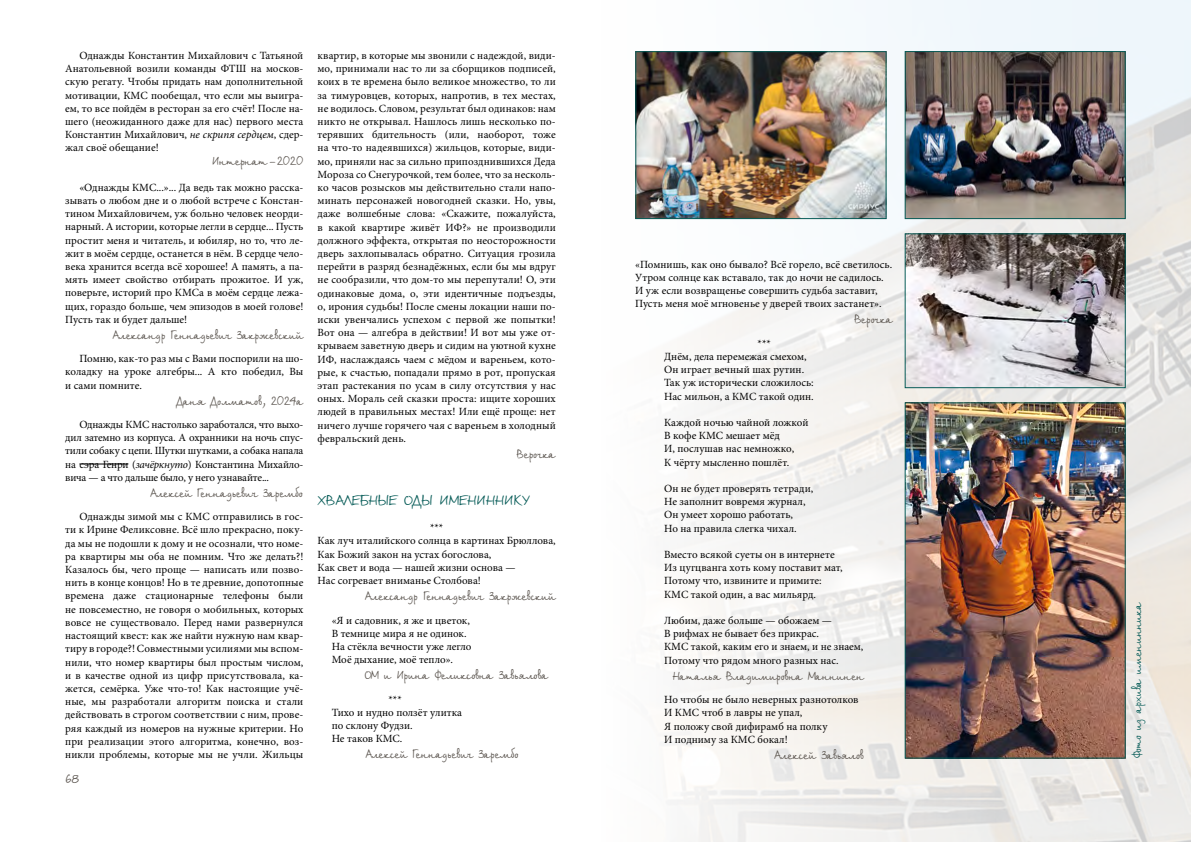
<style>
.page{position:relative;width:1191px;height:842px;background:#fff}
.page>*{position:absolute;margin:0;border:0;box-sizing:border-box;transform-origin:0 0}
.t1{font:14px "Birch CTT";color:#065b57}
.t2{font:12px "Birch CTT";color:#59534d;scale:.9 1}
.t3{font:12px "Birch CTT";color:#065b57;scale:.9 1}
.t4{font:12px "Birch CTT";color:#59534d}
.t5{font:11px/13.2px "Minion Pro";color:#000}
.s1{font-style:italic}
</style>
<div class="page">
<hr style="left:79px;top:464px;width:49px;height:1px;background:#000">
<img style="left:635px;top:0;width:556px;height:842px">
<img style="left:906px;top:235px;width:217px;height:151px">
<div style="left:904px;top:233px;width:221px;height:155px;border:1px solid #065b57"></div>
<img style="left:637px;top:53px;width:247px;height:164px">
<div style="left:635px;top:51px;width:251px;height:168px;border:1px solid #065b57"></div>
<img style="left:906px;top:53px;width:217px;height:164px">
<div style="left:904px;top:51px;width:221px;height:168px;border:1px solid #065b57"></div>
<img style="left:906px;top:404px;width:217px;height:353px">
<div style="left:904px;top:402px;width:221px;height:357px;border:1px solid #065b57"></div>
<p class="t5" style="left:65px;top:49px;width:240px;text-align:justify;text-indent:14px">Однажды Константин Михайлович с Татьяной Анатольевной возили команды ФТШ на москов&shy;скую регату. Чтобы придать нам дополнительной мотивации, КМС пообещал, что если мы выигра&shy;ем, то все пойдём в ресторан за его счёт! После на&shy;шего (неожиданного даже для нас) первого места Константин Михайлович, <span class="s1">не скрипя сердцем</span>, сдер&shy;жал своё обещание!</p>
<p class="t2" style="left:212px;top:154px;width:103px">Интернат-2020</p>
<p class="t5" style="left:65px;top:181px;width:240px;text-align:justify;text-indent:14px">«Однажды КМС...»... Да ведь так можно расска&shy;зывать о любом дне и о любой встрече с Констан&shy;тином Михайловичем, уж больно человек неорди&shy;нарный. А истории, которые легли в сердце... Пусть простит меня и читатель, и юбиляр, но то, что ле&shy;жит в моём сердце, останется в нём. В сердце чело&shy;века хранится всегда всё хорошее! А память, а па&shy;мять имеет свойство отбирать прожитое. И уж, поверьте, историй про КМСа в моём сердце лежа&shy;щих, гораздо больше, чем эпизодов в моей голове!<br>Пусть так и будет дальше!</p>
<p class="t2" style="left:113px;top:327px;width:213px">Александр Геннадьевич Закржевский</p>
<p class="t5" style="left:65px;top:352px;width:240px;text-align:justify;text-indent:14px">Помню, как-то раз мы с Вами поспорили на шо&shy;коладку на уроке алгебры... А кто победил, Вы и сами помните.</p>
<p class="t2" style="left:176px;top:393px;width:143px">Даня Долматов, 2024а</p>
<p class="t5" style="left:65px;top:418px;width:240px;text-align:justify;text-indent:14px">Однажды КМС настолько заработался, что выхо&shy;дил затемно из корпуса. А охранники на ночь спус&shy;тили собаку с цепи. Шутки шутками, а собака напала на сэра Генри (<span class="s1">зачёркнуто</span>) Константина Михайло&shy;вича — а что дальше было, у него узнавайте...</p>
<p class="t2" style="left:150px;top:485px;width:171px">Алексей Геннадьевич Зарембо</p>
<p class="t5" style="left:65px;top:510px;width:240px;text-align:justify;text-indent:14px">Однажды зимой мы с КМС отправились в гос&shy;ти к Ирине Феликсовне. Всё шло прекрасно, поку&shy;да мы не подошли к дому и не осознали, что номе&shy;ра квартиры мы оба не помним. Что же делать?!<br>Казалось бы, чего проще — написать или позво&shy;нить в конце концов! Но в те древние, допотопные времена даже стационарные телефоны были не повсеместно, не говоря о мобильных, которых вовсе не существовало. Перед нами развернулся настоящий квест: как же найти нужную нам квар&shy;тиру в городе?! Совместными усилиями мы вспом&shy;нили, что номер квартиры был простым числом, и в качестве одной из цифр присутствовала, ка&shy;жется, семёрка. Уже что-то! Как настоящие учё&shy;ные, мы разработали алгоритм поиска и стали действовать в строгом соответствии с ним, прове&shy;ряя каждый из номеров на нужные критерии. Но при реализации этого алгоритма, конечно, воз&shy;никли проблемы, которые мы не учли. Жильцы</p>
<p class="t4" style="left:65px;top:771px;width:16px">68</p>
<p class="t5" style="left:317px;top:49px;width:240px;text-align:justify">квартир, в которые мы звонили с надеждой, види&shy;мо, принимали нас то ли за сборщиков подписей, коих в те времена было великое множество, то ли за тимуровцев, которых, напротив, в тех местах, не водилось. Словом, результат был одинаков: нам никто не открывал. Нашлось лишь несколько по&shy;терявших бдительность (или, наоборот, тоже на что-то надеявшихся) жильцов, которые, види&shy;мо, приняли нас за сильно припозднившихся Деда Мороза со Снегурочкой, тем более, что за несколь&shy;ко часов розысков мы действительно стали напо&shy;минать персонажей новогодней сказки. Но, увы, даже волшебные слова: «Скажите, пожалуйста, в какой квартире живёт ИФ?» не производили должного эффекта, открытая по неосторожности дверь захлопывалась обратно. Ситуация грозила перейти в разряд безнадёжных, если бы мы вдруг не сообразили, что дом-то мы перепутали! О, эти одинаковые дома, о, эти идентичные подъезды, о, ирония судьбы! После смены локации наши по&shy;иски увенчались успехом с первой же попытки!<br>Вот она — алгебра в действии! И вот мы уже от&shy;крываем заветную дверь и сидим на уютной кухне ИФ, наслаждаясь чаем с мёдом и вареньем, кото&shy;рые, к счастью, попадали прямо в рот, пропуская этап растекания по усам в силу отсутствия у нас оных. Мораль сей сказки проста: ищите хороших людей в правильных местах! Или ещё проще: нет ничего лучше горячего чая с вареньем в холодный февральский день.</p>
<p class="t2" style="left:517px;top:446px;width:45px">Верочка</p>
<p class="t1" style="left:317px;top:491px;width:213px">ХВАЛЕБНЫЕ ОДЫ ИМЕНИННИКУ</p>
<p class="t5" style="left:317px;top:521px;width:240px;text-indent:112px">***<br>Как луч италийского солнца в картинах Брюллова,<br>Как Божий закон на устах богослова,<br>Как свет и вода — нашей жизни основа —<br>Нас согревает вниманье Столбова!</p>
<p class="t2" style="left:365px;top:588px;width:213px">Александр Геннадьевич Закржевский</p>
<p class="t5" style="left:332px;top:613px;width:141px">«Я и садовник, я же и цветок,<br>В темнице мира я не одинок.<br>На стёкла вечности уже легло<br>Моё дыхание, моё тепло».</p>
<p class="t2" style="left:365px;top:667px;width:206px">ОМ и Ирина Феликсовна Завьялова</p>
<p class="t5" style="left:332px;top:692px;width:132px;text-indent:57px">***<br>Тихо и нудно ползёт улитка по склону Фудзи.<br>Не таков КМС.</p>
<p class="t2" style="left:366px;top:746px;width:171px">Алексей Геннадьевич Зарембо</p>
<p class="t5" style="left:635px;top:258px;width:258px">«Помнишь, как оно бывало? Всё горело, всё светилось.<br>Утром солнце как вставало, так до ночи не садилось.<br>И уж если возвращенье совершить судьба заставит, Пусть меня моё мгновенье у дверей твоих застанет».</p>
<p class="t2" style="left:854px;top:311px;width:45px">Верочка</p>
<p class="t5" style="left:664px;top:337px;width:151px;text-indent:93px">***<br>Днём, дела перемежая смехом,<br>Он играет вечный шах рутин.<br>Так уж исторически сложилось:<br>Нас мильон, а КМС такой один.</p>
<p class="t5" style="left:664px;top:416px;width:146px">Каждой ночью чайной ложкой<br>В кофе КМС мешает мёд<br>И, послушав нас немножко,<br>К чëрту мысленно пошлёт.</p>
<p class="t5" style="left:664px;top:482px;width:151px">Он не будет проверять тетради,<br>Не заполнит вовремя журнал,<br>Он умеет хорошо работать,<br>Но на правила слегка чихал.</p>
<p class="t5" style="left:664px;top:548px;width:180px">Вместо всякой суеты он в интернете Из цугцванга хоть кому поставит мат, Потому что, извините и примите:<br>КМС такой один, а вас мильярд.</p>
<p class="t5" style="left:664px;top:614px;width:201px">Любим, даже больше — обожаем —<br>В рифмах не бывает без прикрас.<br>КМС такой, каким его и знаем, и не знаем, Потому что рядом много разных нас.</p>
<p class="t2" style="left:673px;top:668px;width:214px">Наталья Владимировна Маннинен</p>
<p class="t5" style="left:664px;top:693px;width:196px">Но чтобы не было неверных разнотолков<br>И КМС чтоб в лавры не упал,<br>Я положу свой дифирамб на полку<br>И подниму за КМС бокал!</p>
<p class="t2" style="left:774px;top:747px;width:101px">Алексей Завьялов</p>
<p class="t3" style="left:1129px;top:758px;width:176px;rotate:-90deg">Фото из архива именинника</p>
</div>
